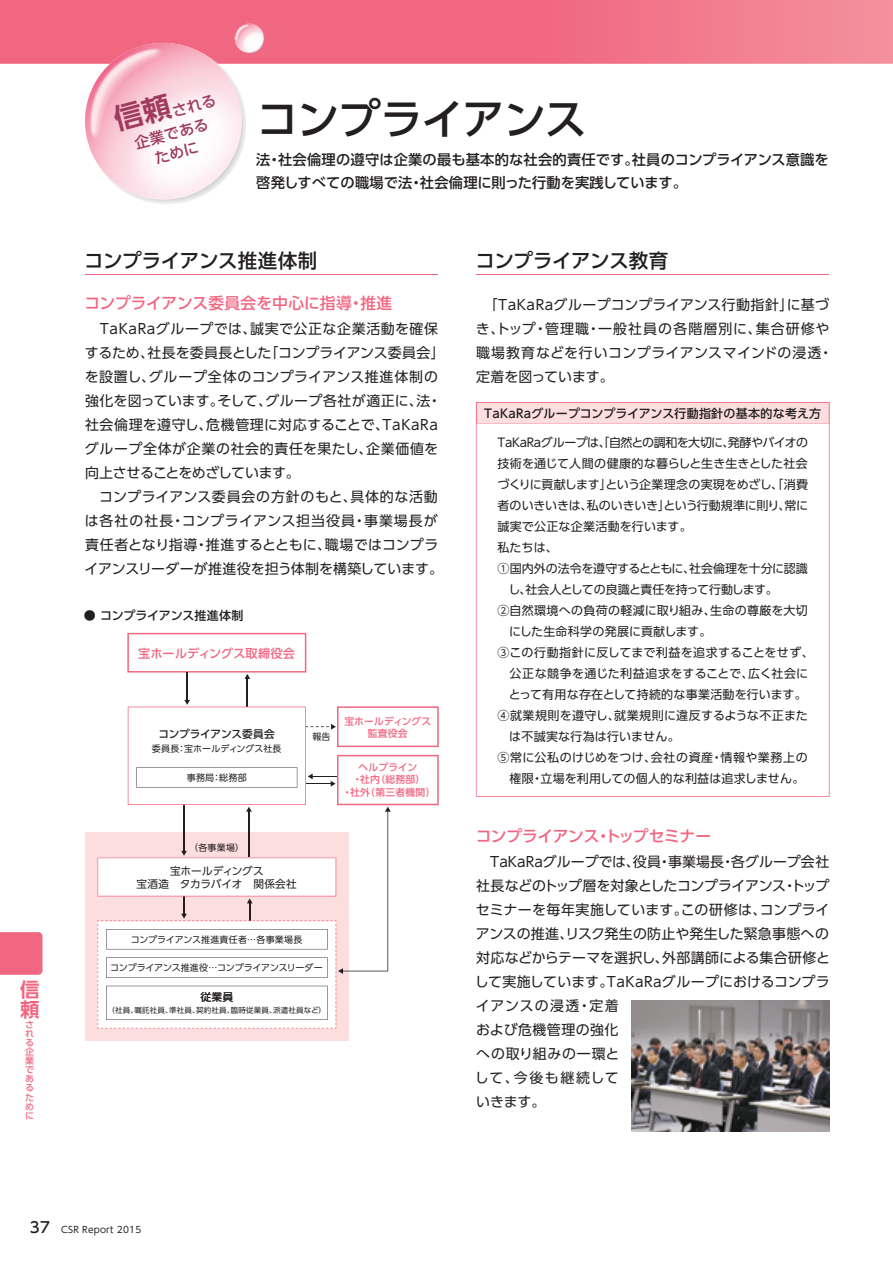
<style>
.page{position:relative;width:893px;height:1263px;background:#fff}
.page>*{position:absolute;margin:0;border:0;box-sizing:border-box;transform-origin:0 0}
.t1{font:42px "UD Shin Go Pr 6 Medium 90 pv RKSJ H";letter-spacing:-.02em;color:#231f20}
.t2{font:19.5px "UD Shin Go Pr 6 Medium 90 pv RKSJ H";letter-spacing:-.015em;color:#231f20}
.t3{font:19.5px/20px "UD Shin Go Pr 6 De Bold 90 pv RKSJ H";color:#f16681}
.t4{font:15.75px "UD Shin Go Pr 6 Medium 90 pv RKSJ H";letter-spacing:.005em;color:#f16681}
.t5{font:15.75px "UD Shin Go Pr 6 Medium 90 pv RKSJ H";letter-spacing:-.015em;color:#f16681}
.t6{font:15px/21.3px "UD Shin Go Pr 6 Medium 90 pv RKSJ H";color:#a03a5f;text-align:center}
.t7{font:14.25px/22.5px "UD Shin Go Pr 6 Medium 90 pv RKSJ H";letter-spacing:.005em;color:#231f20}
.t8{font:13.95px/24px "UD Shin Go Pr 6 Regular 90 pv RKSJ H";letter-spacing:.02em;color:#231f20}
.t9{font:12.15px "UD Shin Go Pr 6 Medium 90 pv RKSJ H";letter-spacing:.005em;color:#f16681}
.t10{font:12px "UD Shin Go Pr 6 Regular 90 pv RKSJ H";letter-spacing:.005em;color:#231f20}
.t11{font:12px "UD Shin Go Pr 6 Regular 90 pv RKSJ H";letter-spacing:.03em;color:#231f20}
.t12{font:12px "UD Shin Go Pr 6 Regular 90 pv RKSJ H";letter-spacing:-.015em;color:#231f20}
.t13{font:12px "UD Shin Go Pr 6 Regular 90 pv RKSJ H";letter-spacing:-.04em;color:#231f20}
.t14{font:12px "UD Shin Go Pr 6 Medium 90 pv RKSJ H";letter-spacing:.015em;color:#231f20}
.t15{font:12px "UD Shin Go Pr 6 Regular 90 pv RKSJ H";letter-spacing:.025em;color:#231f20}
.t16{font:12px "UD Shin Go Pr 6 Regular 90 pv RKSJ H";letter-spacing:.05em;color:#231f20}
.t17{font:12px "UD Shin Go Pr 6 Regular 90 pv RKSJ H";letter-spacing:-.035em;color:#231f20}
.t18{font:12px "UD Shin Go Pr 6 Medium 90 pv RKSJ H";letter-spacing:-.015em;color:#231f20}
.t19{font:10.65px/13.5px "UD Shin Go Pr 6 Regular 90 pv RKSJ H";letter-spacing:.005em;color:#231f20;text-align:center}
.t20{font:10.65px "UD Shin Go Pr 6 Medium 90 pv RKSJ H";letter-spacing:-.015em;color:#231f20}
.t21{font:9.9px/12.3px "UD Shin Go Pr 6 Medium 90 pv RKSJ H";letter-spacing:.025em;color:#f16681;text-align:center}
.t22{font:9px "UD Shin Go Pr 6 Regular 90 pv RKSJ H";letter-spacing:.025em;color:#231f20}
.t23{font:9px "UD Shin Go Pr 6 Regular 90 pv RKSJ H";letter-spacing:-.025em;color:#231f20}
.t24{font:9px "UD Shin Go Pr 6 Regular 90 pv RKSJ H";color:#231f20}
.t25{font:9px/9px "UD Shin Go Pr 6 Medium 90 pv RKSJ H";color:#f16681;text-align:justify}
.t26{font:7.5px "UD Shin Go Pr 6 Regular 90 pv RKSJ H";letter-spacing:.025em;color:#231f20}
.s1{font-family:"UD Shin Go Pr 6 De Bold 90 pv RKSJ H";font-size:28.5px}
.s2{font-family:"UD Shin Go Pr 6 Medium 90 pv RKSJ H";font-size:15px}
</style>
<div class="page">
<svg style="left:0;top:0;width:893px;height:64px;background:#f17087"></svg>
<hr style="left:85px;top:274px;width:353px;height:1px;background:#f16681">
<hr style="left:476px;top:274px;width:353px;height:1px;background:#f16681">
<div style="left:85px;top:833px;width:264px;height:208px;background:#fcdedf"></div>
<svg style="left:476px;top:402px;width:353px;height:395px"></svg>
<img style="left:631px;top:1001px;width:198px;height:131px">
<div style="left:0;top:932px;width:43px;height:43px;background:#f16681"></div>
<svg style="left:97px;top:633px;width:342px;height:396px"></svg>
<svg style="left:85px;top:25px;width:179px;height:179px"></svg>
<p class="t6" style="left:114px;top:118px;width:104px;rotate:-15deg"><span class="s1">信頼</span>される企業である</p>
<h1 class="t1" style="left:257px;top:104px;width:332px">コンプライアンス</h1>
<p class="t7" style="left:256px;top:150px;width:574px">法・社会倫理の遵守は企業の最も基本的な社会的責任です。社員のコンプライアンス意識を啓発しすべての職場で法・社会倫理に則った行動を実践しています。</p>
<h2 class="t3" style="left:20px;top:982px;width:21px">信頼</h2>
<p class="t25" style="left:25px;top:1021px;width:10px">される企業であるために</p>
<h2 class="t2" style="left:84px;top:254px;width:234px">コンプライアンス推進体制</h2>
<p class="t4" style="left:84px;top:297px;width:309px">コンプライアンス委員会を中心に指導・推進</p>
<p class="t8" style="left:85px;top:319px;width:362px">　TaKaRaグループでは、誠実で公正な企業活動を確保するため、社長を委員長とした「コンプライアンス委員会」を設置し、グループ全体のコンプライアンス推進体制の強化を図っています。そして、グループ各社が適正に、法・社会倫理を遵守し、危機管理に対応することで、TaKaRaグループ全体が企業の社会的責任を果たし、企業価値を向上させることをめざしています。<br>　コンプライアンス委員会の方針のもと、具体的な活動は各社の社長・コンプライアンス担当役員・事業場長が責任者となり指導・推進するとともに、職場ではコンプライアンスリーダーが推進役を担う体制を構築しています。</p>
<p class="t18" style="left:84px;top:611px;width:161px">● コンプライアンス推進体制</p>
<p class="t9" style="left:138px;top:649px;width:158px">宝ホールディングス取締役会</p>
<p class="t20" style="left:158px;top:730px;width:118px">コンプライアンス委員会</p>
<p class="t24" style="left:152px;top:745px;width:131px">委員長：宝ホールディングス社長</p>
<p class="t22" style="left:187px;top:774px;width:61px">事務局：総務部</p>
<p class="t22" style="left:312px;top:733px;width:20px">報告</p>
<p class="t21" style="left:344px;top:716px;width:88px">宝ホールディングス監査役会</p>
<p class="t21" style="left:342px;top:763px;width:95px">ヘルプライン<br>・社内（総務部）<br>・社外（第三者機関）</p>
<p class="t22" style="left:189px;top:844px;width:57px">（各事業場）</p>
<p class="t19" style="left:137px;top:865px;width:162px">宝ホールディングス<br>宝酒造　タカラバイオ　関係会社</p>
<p class="t22" style="left:131px;top:936px;width:173px">コンプライアンス推進責任者…各事業場長</p>
<p class="t23" style="left:110px;top:964px;width:214px">コンプライアンス推進役…コンプライアンスリーダー</p>
<p class="t26" style="left:107px;top:1007px;width:220px">（社員、嘱託社員、準社員、契約社員、臨時従業員、派遣社員など）</p>
<p class="t19" style="left:201px;top:992px;width:34px">従業員</p>
<h2 class="t2" style="left:475px;top:254px;width:194px">コンプライアンス教育</h2>
<p class="t8" style="left:476px;top:295px;width:358px;text-indent:8px">「TaKaRaグループコンプライアンス行動指針」に基づき、トップ・管理職・一般社員の各階層別に、集合研修や職場教育などを行いコンプライアンスマインドの浸透・定着を図っています。</p>
<p class="t14" style="left:484px;top:409px;width:338px">TaKaRaグループコンプライアンス行動指針の基本的な考え方</p>
<p class="t13" style="left:497px;top:438px;width:312px">TaKaRaグループは、「自然との調和を大切に、発酵やバイオの</p>
<p class="t10" style="left:497px;top:459px;width:312px">技術を通じて人間の健康的な暮らしと生き生きとした社会</p>
<p class="t12" style="left:497px;top:480px;width:312px">づくりに貢献します」という企業理念の実現をめざし、「消費</p>
<p class="t12" style="left:497px;top:501px;width:312px">者のいきいきは、私のいきいき」という行動規準に則り、常に</p>
<p class="t10" style="left:497px;top:522px;width:196px">誠実で公正な企業活動を行います。</p>
<p class="t10" style="left:497px;top:543px;width:62px">私たちは、</p>
<p class="t10" style="left:497px;top:564px;width:312px">①国内外の法令を遵守するとともに、社会倫理を十分に認識</p>
<p class="t17" style="left:508px;top:585px;width:271px">し、社会人としての良識と責任を持って行動します。</p>
<p class="t11" style="left:497px;top:606px;width:312px">②自然環境への負荷の軽減に取り組み、生命の尊厳を大切</p>
<p class="t10" style="left:509px;top:627px;width:204px">にした生命科学の発展に貢献します。</p>
<p class="t15" style="left:497px;top:648px;width:318px">③この行動指針に反してまで利益を追求することをせず、</p>
<p class="t11" style="left:509px;top:669px;width:300px">公正な競争を通じた利益追求をすることで、広く社会に</p>
<p class="t10" style="left:509px;top:690px;width:299px">とって有用な存在として持続的な事業活動を行います。</p>
<p class="t11" style="left:497px;top:711px;width:312px">④就業規則を遵守し、就業規則に違反するような不正また</p>
<p class="t10" style="left:509px;top:732px;width:172px">は不誠実な行為は行いません。</p>
<p class="t16" style="left:497px;top:753px;width:312px">⑤常に公私のけじめをつけ、会社の資産・情報や業務上の</p>
<p class="t10" style="left:509px;top:774px;width:297px">権限・立場を利用しての個人的な利益は追求しません。</p>
<p class="t5" style="left:476px;top:830px;width:237px">コンプライアンス・トップセミナー</p>
<p class="t8" style="left:475px;top:852px;width:357px">　TaKaRaグループでは、役員・事業場長・各グループ会社社長などのトップ層を対象としたコンプライアンス・トップセミナーを毎年実施しています。この研修は、コンプライアンスの推進、リスク発生の防止や発生した緊急事態への対応などからテーマを選択し、外部講師による集合研修として実施しています。TaKaRaグループにおけるコンプライアンスの浸透・定着<br>および危機管理の強化<br>への取り組みの一環と<br>して、今後も継続して<br>いきます。</p>
<p class="t22" style="left:30px;top:1226px;width:113px"><span class="s2">37</span> CSR Report 2015</p>
</div>
